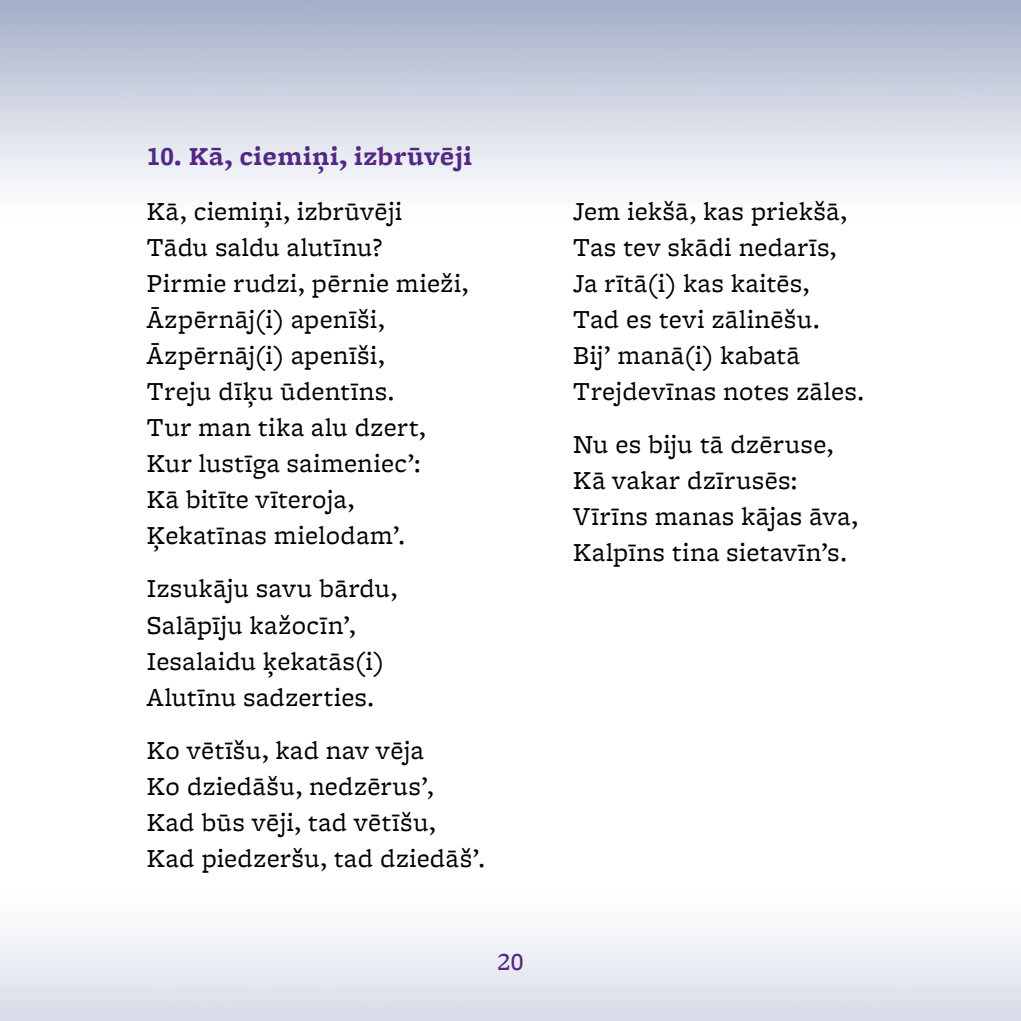
<style>
.page{position:relative;width:1021px;height:1021px;background:#fff}
.page>*{position:absolute;margin:0;border:0;box-sizing:border-box;transform-origin:0 0}
.t1{font:27px/36px "Freight Micro Pro";letter-spacing:.025em;color:#000}
.t2{font:700 27px "Freight Micro Pro";letter-spacing:.02em;color:#542785}
.t3{font:500 25.5px "Freight Micro Pro";color:#542785}
</style>
<div class="page">
<p class="t2" style="left:147px;top:138px;width:327px">10. Kā, ciemiņi, izbrūvēji</p>
<p class="t1" style="left:147px;top:193px;width:323px">Kā, ciemiņi, izbrūvēji<br>Tādu saldu alutīnu?<br>Pirmie rudzi, pērnie mieži,<br>Āzpērnāj(i) apenīši,<br>Āzpērnāj(i) apenīši,<br>Treju dīķu ūdentīns.<br>Tur man tika alu dzert,<br>Kur lustīga saimeniec’:<br>Kā bitīte vīteroja,<br>Ķekatīnas mielodam’.</p>
<p class="t1" style="left:147px;top:570px;width:252px">Izsukāju savu bārdu,<br>Salāpīju kažocīn’,<br>Iesalaidu ķekatās(i)<br>Alutīnu sadzerties.</p>
<p class="t1" style="left:147px;top:731px;width:339px">Ko vētīšu, kad nav vēja<br>Ko dziedāšu, nedzērus’,<br>Kad būs vēji, tad vētīšu,<br>Kad piedzeršu, tad dziedāš’.</p>
<p class="t3" style="left:497px;top:944px;width:28px">20</p>
<p class="t1" style="left:573px;top:192px;width:292px">Jem iekšā, kas priekšā,<br>Tas tev skādi nedarīs,<br>Ja rītā(i) kas kaitēs,<br>Tad es tevi zālinēšu.<br>Bij’ manā(i) kabatā<br>Trejdevīnas notes zāles.</p>
<p class="t1" style="left:573px;top:425px;width:286px">Nu es biju tā dzēruse,<br>Kā vakar dzīrusēs:<br>Vīrīns manas kājas āva,<br>Kalpīns tina sietavīn’s.</p>
</div>
